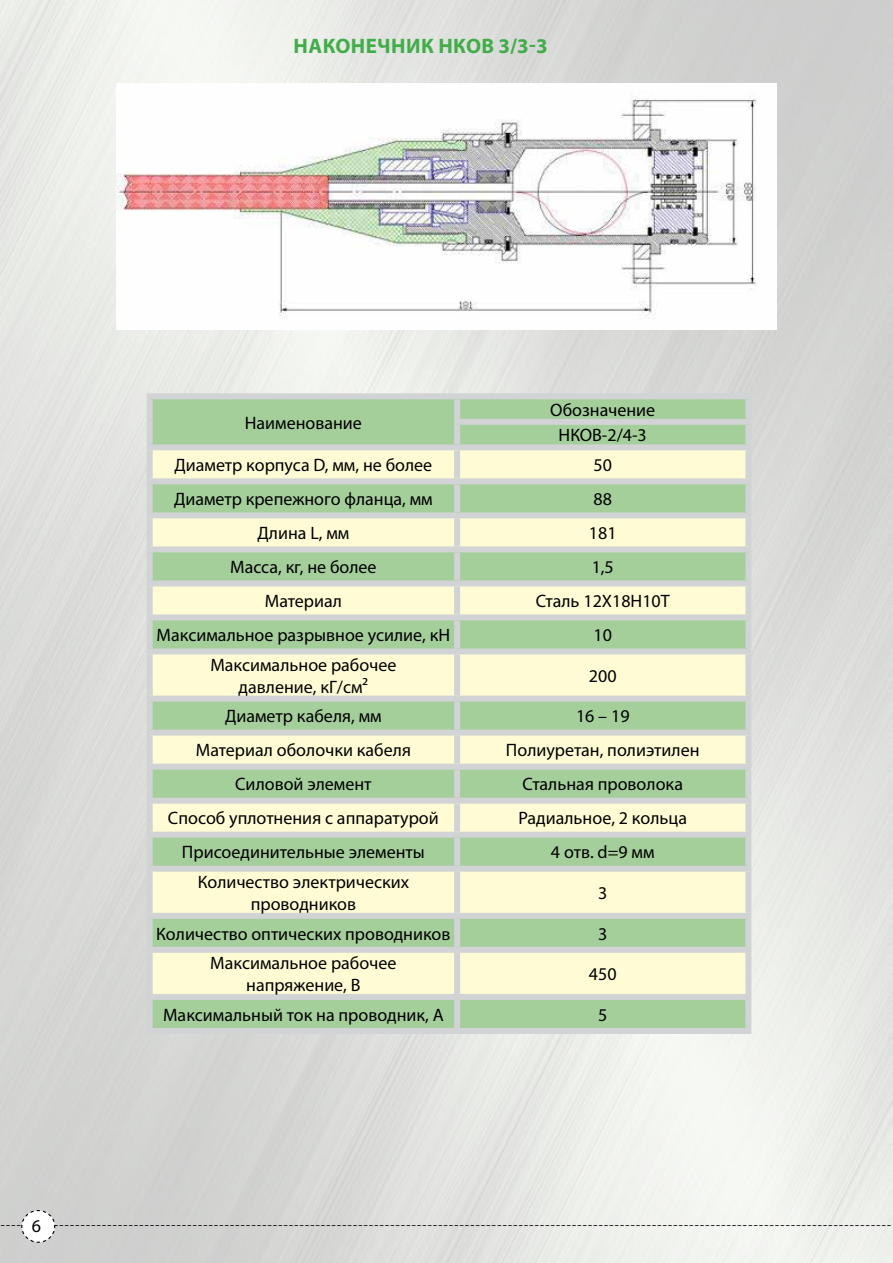
<style>
.page{position:relative;width:893px;height:1263px;background:#fff}
.page>*{position:absolute;margin:0;border:0;box-sizing:border-box;transform-origin:0 0}
.t1{font:700 21px "Myriad Pro";letter-spacing:.02em;color:#41ad49}
.t2{font:18px/21.6px "Myriad Pro";color:#000;text-align:center}
.t3{font:15px "Minion Pro";color:#000}
</style>
<div class="page">
<svg style="left:21px;top:1209px;width:35px;height:34px"></svg>
<img style="left:117px;top:92px;width:640px;height:227px">
<div style="left:153px;top:399px;width:592px;height:629px;background:#a4ce9a"></div>
<svg style="left:153px;top:450px;width:592px;height:544px;background:#d8e8bc"></svg>
<div style="left:147px;top:393px;width:310px;height:6px;background:#d1d3d4"></div>
<div style="left:147px;top:399px;width:6px;height:23px;background:#d1d3d4"></div>
<div style="left:147px;top:422px;width:6px;height:22px;background:#d1d3d4"></div>
<div style="left:457px;top:393px;width:294px;height:6px;background:#d1d3d4"></div>
<div style="left:454px;top:399px;width:6px;height:20px;background:#d1d3d4"></div>
<div style="left:745px;top:399px;width:6px;height:20px;background:#d1d3d4"></div>
<div style="left:454px;top:419px;width:297px;height:6px;background:#d1d3d4"></div>
<div style="left:454px;top:425px;width:6px;height:19px;background:#d1d3d4"></div>
<div style="left:745px;top:425px;width:6px;height:19px;background:#d1d3d4"></div>
<div style="left:147px;top:484px;width:6px;height:28px;background:#d1d3d4"></div>
<div style="left:454px;top:484px;width:6px;height:28px;background:#d1d3d4"></div>
<div style="left:745px;top:484px;width:6px;height:28px;background:#d1d3d4"></div>
<div style="left:147px;top:552px;width:6px;height:28px;background:#d1d3d4"></div>
<div style="left:454px;top:552px;width:6px;height:28px;background:#d1d3d4"></div>
<div style="left:745px;top:552px;width:6px;height:28px;background:#d1d3d4"></div>
<div style="left:147px;top:620px;width:6px;height:28px;background:#d1d3d4"></div>
<div style="left:454px;top:620px;width:6px;height:28px;background:#d1d3d4"></div>
<div style="left:745px;top:620px;width:6px;height:28px;background:#d1d3d4"></div>
<div style="left:147px;top:702px;width:6px;height:28px;background:#d1d3d4"></div>
<div style="left:454px;top:702px;width:6px;height:28px;background:#d1d3d4"></div>
<div style="left:745px;top:702px;width:6px;height:28px;background:#d1d3d4"></div>
<div style="left:147px;top:770px;width:6px;height:28px;background:#d1d3d4"></div>
<div style="left:454px;top:770px;width:6px;height:28px;background:#d1d3d4"></div>
<div style="left:745px;top:770px;width:6px;height:28px;background:#d1d3d4"></div>
<div style="left:147px;top:838px;width:6px;height:28px;background:#d1d3d4"></div>
<div style="left:454px;top:838px;width:6px;height:28px;background:#d1d3d4"></div>
<div style="left:745px;top:838px;width:6px;height:28px;background:#d1d3d4"></div>
<div style="left:147px;top:919px;width:6px;height:28px;background:#d1d3d4"></div>
<div style="left:454px;top:919px;width:6px;height:28px;background:#d1d3d4"></div>
<div style="left:745px;top:919px;width:6px;height:28px;background:#d1d3d4"></div>
<div style="left:147px;top:1000px;width:6px;height:28px;background:#d1d3d4"></div>
<div style="left:147px;top:1028px;width:310px;height:6px;background:#d1d3d4"></div>
<div style="left:454px;top:1000px;width:6px;height:28px;background:#d1d3d4"></div>
<div style="left:745px;top:1000px;width:6px;height:28px;background:#d1d3d4"></div>
<div style="left:457px;top:1028px;width:294px;height:6px;background:#d1d3d4"></div>
<div style="left:147px;top:444px;width:310px;height:6px;background:#d1d3d4"></div>
<div style="left:147px;top:450px;width:6px;height:28px;background:#d1d3d4"></div>
<div style="left:147px;top:478px;width:310px;height:6px;background:#d1d3d4"></div>
<div style="left:457px;top:444px;width:294px;height:6px;background:#d1d3d4"></div>
<div style="left:454px;top:450px;width:6px;height:28px;background:#d1d3d4"></div>
<div style="left:745px;top:450px;width:6px;height:28px;background:#d1d3d4"></div>
<div style="left:457px;top:478px;width:294px;height:6px;background:#d1d3d4"></div>
<div style="left:147px;top:512px;width:310px;height:6px;background:#d1d3d4"></div>
<div style="left:147px;top:518px;width:6px;height:28px;background:#d1d3d4"></div>
<div style="left:147px;top:546px;width:310px;height:6px;background:#d1d3d4"></div>
<div style="left:457px;top:512px;width:294px;height:6px;background:#d1d3d4"></div>
<div style="left:454px;top:518px;width:6px;height:28px;background:#d1d3d4"></div>
<div style="left:745px;top:518px;width:6px;height:28px;background:#d1d3d4"></div>
<div style="left:457px;top:546px;width:294px;height:6px;background:#d1d3d4"></div>
<div style="left:147px;top:580px;width:310px;height:6px;background:#d1d3d4"></div>
<div style="left:147px;top:586px;width:6px;height:28px;background:#d1d3d4"></div>
<div style="left:147px;top:614px;width:310px;height:6px;background:#d1d3d4"></div>
<div style="left:457px;top:580px;width:294px;height:6px;background:#d1d3d4"></div>
<div style="left:454px;top:586px;width:6px;height:28px;background:#d1d3d4"></div>
<div style="left:745px;top:586px;width:6px;height:28px;background:#d1d3d4"></div>
<div style="left:457px;top:614px;width:294px;height:6px;background:#d1d3d4"></div>
<div style="left:147px;top:648px;width:310px;height:6px;background:#d1d3d4"></div>
<div style="left:147px;top:654px;width:6px;height:42px;background:#d1d3d4"></div>
<div style="left:147px;top:696px;width:310px;height:6px;background:#d1d3d4"></div>
<div style="left:457px;top:648px;width:294px;height:6px;background:#d1d3d4"></div>
<div style="left:454px;top:654px;width:6px;height:42px;background:#d1d3d4"></div>
<div style="left:745px;top:654px;width:6px;height:42px;background:#d1d3d4"></div>
<div style="left:457px;top:696px;width:294px;height:6px;background:#d1d3d4"></div>
<div style="left:147px;top:730px;width:310px;height:6px;background:#d1d3d4"></div>
<div style="left:147px;top:736px;width:6px;height:28px;background:#d1d3d4"></div>
<div style="left:147px;top:764px;width:310px;height:6px;background:#d1d3d4"></div>
<div style="left:457px;top:730px;width:294px;height:6px;background:#d1d3d4"></div>
<div style="left:454px;top:736px;width:6px;height:28px;background:#d1d3d4"></div>
<div style="left:745px;top:736px;width:6px;height:28px;background:#d1d3d4"></div>
<div style="left:457px;top:764px;width:294px;height:6px;background:#d1d3d4"></div>
<div style="left:147px;top:798px;width:310px;height:6px;background:#d1d3d4"></div>
<div style="left:147px;top:804px;width:6px;height:28px;background:#d1d3d4"></div>
<div style="left:147px;top:832px;width:310px;height:6px;background:#d1d3d4"></div>
<div style="left:457px;top:798px;width:294px;height:6px;background:#d1d3d4"></div>
<div style="left:454px;top:804px;width:6px;height:28px;background:#d1d3d4"></div>
<div style="left:745px;top:804px;width:6px;height:28px;background:#d1d3d4"></div>
<div style="left:457px;top:832px;width:294px;height:6px;background:#d1d3d4"></div>
<div style="left:147px;top:866px;width:310px;height:6px;background:#d1d3d4"></div>
<div style="left:147px;top:872px;width:6px;height:41px;background:#d1d3d4"></div>
<div style="left:147px;top:913px;width:310px;height:6px;background:#d1d3d4"></div>
<div style="left:457px;top:866px;width:294px;height:6px;background:#d1d3d4"></div>
<div style="left:454px;top:872px;width:6px;height:41px;background:#d1d3d4"></div>
<div style="left:745px;top:872px;width:6px;height:41px;background:#d1d3d4"></div>
<div style="left:457px;top:913px;width:294px;height:6px;background:#d1d3d4"></div>
<div style="left:147px;top:947px;width:310px;height:6px;background:#d1d3d4"></div>
<div style="left:147px;top:953px;width:6px;height:41px;background:#d1d3d4"></div>
<div style="left:147px;top:994px;width:310px;height:6px;background:#d1d3d4"></div>
<div style="left:457px;top:947px;width:294px;height:6px;background:#d1d3d4"></div>
<div style="left:454px;top:953px;width:6px;height:41px;background:#d1d3d4"></div>
<div style="left:745px;top:953px;width:6px;height:41px;background:#d1d3d4"></div>
<div style="left:457px;top:994px;width:294px;height:6px;background:#d1d3d4"></div>
<p class="t1" style="left:294px;top:32px;width:160px">Наконечник НКОВ</p>
<p class="t1" style="left:499px;top:32px;width:51px">3/3-3</p>
<p class="t2" style="left:245px;top:411px;width:119px">Наименование</p>
<p class="t2" style="left:550px;top:397px;width:106px;line-height:25.5px">Обозначение<br>НКОВ-2/4-3</p>
<p class="t2" style="left:175px;top:454px;width:259px">Диаметр корпуса D, мм, не более</p>
<p class="t2" style="left:593px;top:454px;width:20px">50</p>
<p class="t2" style="left:174px;top:488px;width:260px">Диаметр крепежного фланца, мм</p>
<p class="t2" style="left:593px;top:488px;width:20px">88</p>
<p class="t2" style="left:257px;top:522px;width:94px">Длина L, мм</p>
<p class="t2" style="left:589px;top:522px;width:29px">181</p>
<p class="t2" style="left:230px;top:556px;width:148px">Масса, кг, не более</p>
<p class="t2" style="left:592px;top:556px;width:24px">1,5</p>
<p class="t2" style="left:265px;top:590px;width:79px">Материал</p>
<p class="t2" style="left:536px;top:590px;width:136px">Сталь 12Х18Н10Т</p>
<p class="t2" style="left:157px;top:624px;width:295px">Максимальное разрывное усилие, кН</p>
<p class="t2" style="left:593px;top:624px;width:20px">10</p>
<p class="t2" style="left:210px;top:654px;width:188px">Максимальное рабочее давление, кГ/см²</p>
<p class="t2" style="left:589px;top:665px;width:29px">200</p>
<p class="t2" style="left:225px;top:705px;width:158px">Диаметр кабеля, мм</p>
<p class="t2" style="left:576px;top:705px;width:55px">16 – 19</p>
<p class="t2" style="left:196px;top:739px;width:217px">Материал оболочки кабеля</p>
<p class="t2" style="left:506px;top:739px;width:195px">Полиуретан, полиэтилен</p>
<p class="t2" style="left:235px;top:773px;width:138px">Силовой элемент</p>
<p class="t2" style="left:522px;top:773px;width:162px">Стальная проволока</p>
<p class="t2" style="left:168px;top:807px;width:272px">Способ уплотнения с аппаратурой</p>
<p class="t2" style="left:518px;top:807px;width:170px">Радиальное, 2 кольца</p>
<p class="t2" style="left:182px;top:841px;width:244px">Присоединительные элементы</p>
<p class="t2" style="left:551px;top:841px;width:105px">4 отв. d=9 мм</p>
<p class="t2" style="left:198px;top:871px;width:213px">Количество электрических проводников</p>
<p class="t2" style="left:598px;top:882px;width:11px">3</p>
<p class="t2" style="left:156px;top:922px;width:296px">Количество оптических проводников</p>
<p class="t2" style="left:598px;top:922px;width:11px">3</p>
<p class="t2" style="left:210px;top:952px;width:188px">Максимальное рабочее напряжение, В</p>
<p class="t2" style="left:589px;top:963px;width:29px">450</p>
<p class="t2" style="left:163px;top:1003px;width:282px">Максимальный ток на проводник, А</p>
<p class="t2" style="left:598px;top:1003px;width:11px">5</p>
<p class="t2" style="left:32px;top:1215px;width:11px">6</p>
<p class="t3" style="left:0;top:1214px;width:893px">-----------------------------------------------------------------------------------------------------------------------------------------------------------------------</p>
</div>
